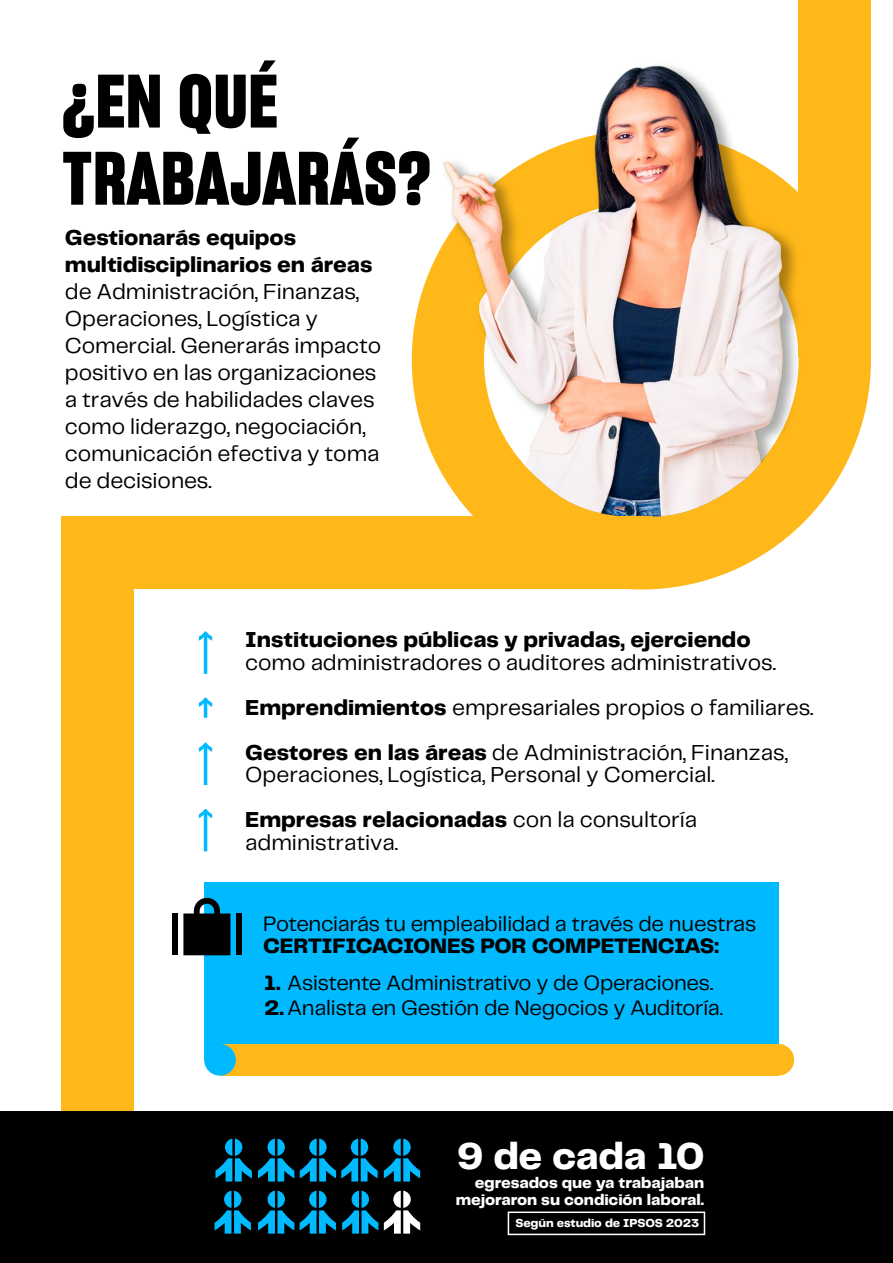
<style>
.page{position:relative;width:893px;height:1263px;background:#fff}
.page>*{position:absolute;margin:0;border:0;box-sizing:border-box;transform-origin:0 0}
.t1{font:73.5px/77.1px "Sharp Grotesk Bold 15";letter-spacing:.01em;color:#000}
.t2{font:800 39px "Telegraf";letter-spacing:-.015em;color:#fff}
.t3{font:22.5px/27px "Telegraf";letter-spacing:-.005em;color:#000}
.t4{font:800 22.5px/27px "Telegraf";letter-spacing:-.005em;color:#000}
.t5{font:21.75px "Telegraf";letter-spacing:-.015em;color:#000}
.t6{font:800 21.75px "Telegraf";letter-spacing:-.02em;color:#000}
.t7{font:800 15.9px/16.5px "Telegraf";letter-spacing:-.01em;color:#fff;text-align:right}
.t8{font:800 12px "Telegraf";letter-spacing:-.01em;color:#fff}
.s1{font-weight:800}
</style>
<div class="page">
<svg style="left:652px;top:357px;width:219px;height:232px"></svg>
<div style="left:799px;top:0;width:72px;height:357px;background:#ffb819"></div>
<img style="left:362px;top:44px;width:483px;height:473px">
<div style="left:61px;top:517px;width:591px;height:72px;background:#ffb819"></div>
<div style="left:61px;top:517px;width:72px;height:621px;background:#ffb819"></div>
<svg style="left:199px;top:631px;width:13px;height:43px"></svg>
<svg style="left:199px;top:743px;width:13px;height:42px"></svg>
<svg style="left:199px;top:698px;width:13px;height:20px"></svg>
<svg style="left:199px;top:809px;width:13px;height:42px"></svg>
<div style="left:0;top:1111px;width:893px;height:152px;background:#000"></div>
<svg style="left:215px;top:1138px;width:37px;height:43px"></svg>
<svg style="left:258px;top:1138px;width:36px;height:43px"></svg>
<svg style="left:300px;top:1138px;width:78px;height:43px"></svg>
<svg style="left:384px;top:1138px;width:36px;height:43px"></svg>
<svg style="left:215px;top:1191px;width:36px;height:42px"></svg>
<svg style="left:258px;top:1191px;width:36px;height:42px"></svg>
<svg style="left:300px;top:1191px;width:36px;height:42px"></svg>
<svg style="left:342px;top:1191px;width:36px;height:42px"></svg>
<svg style="left:384px;top:1191px;width:36px;height:42px"></svg>
<div style="left:508px;top:1211px;width:197px;height:24px;border:2px solid #fff"></div>
<div style="left:204px;top:883px;width:574px;height:177px;background:#00b9ff"></div>
<div style="left:220px;top:1044px;width:558px;height:32px;background:#ffb819"></div>
<div style="left:762px;top:1044px;width:32px;height:32px;background:#ffb819;border-radius:50%"></div>
<div style="left:204px;top:1044px;width:32px;height:32px;background:#00b9ff;border-radius:50%"></div>
<div style="left:172px;top:913px;width:6px;height:42px;background:#000"></div>
<div style="left:236px;top:913px;width:5px;height:42px;background:#000"></div>
<svg style="left:183px;top:898px;width:47px;height:57px"></svg>
<h1 class="t1" style="left:62px;top:61px;width:370px">¿EN QUÉ<br>TRABAJARÁS?</h1>
<p class="t4" style="left:65px;top:225px;width:309px">Gestionarás equipos multidisciplinarios en áreas</p>
<p class="t3" style="left:65px;top:278px;width:318px">de Administración, Finanzas,<br>Operaciones, Logística y<br>Comercial. Generarás impacto positivo en las organizaciones a través de habilidades claves como liderazgo, negociación, comunicación efectiva y toma de decisiones.</p>
<p class="t4" style="left:245px;top:626px;width:507px">Instituciones públicas y privadas, ejerciendo</p>
<p class="t3" style="left:245px;top:639px;width:570px;line-height:45px">como administradores o auditores administrativos.<br><span class="s1">Emprendimientos</span> empresariales propios o familiares.<br><span class="s1">Gestores en las áreas</span> de Administración, Finanzas,</p>
<p class="t3" style="left:245px;top:751px;width:471px;line-height:45px">Operaciones, Logística, Personal y Comercial.<br><span class="s1">Empresas relacionadas</span> con la consultoría</p>
<p class="t3" style="left:245px;top:828px;width:154px">administrativa.</p>
<p class="t5" style="left:263px;top:909px;width:495px">Potenciarás tu empleabilidad a través de nuestras</p>
<p class="t6" style="left:263px;top:930px;width:457px">CERTIFICACIONES POR COMPETENCIAS:</p>
<p class="t5" style="left:264px;top:968px;width:451px"><span class="s1">1.</span> Asistente Administrativo y de Operaciones.</p>
<p class="t5" style="left:264px;top:993px;width:460px"><span class="s1">2.</span> Analista en Gestión de Negocios y Auditoría.</p>
<h2 class="t2" style="left:457px;top:1129px;width:249px">9 de cada 10</h2>
<p class="t7" style="left:456px;top:1175px;width:250px">egresados que ya trabajaban mejoraron su condición laboral.</p>
<p class="t8" style="left:515px;top:1215px;width:185px">Según estudio de IPSOS 2023</p>
</div>
